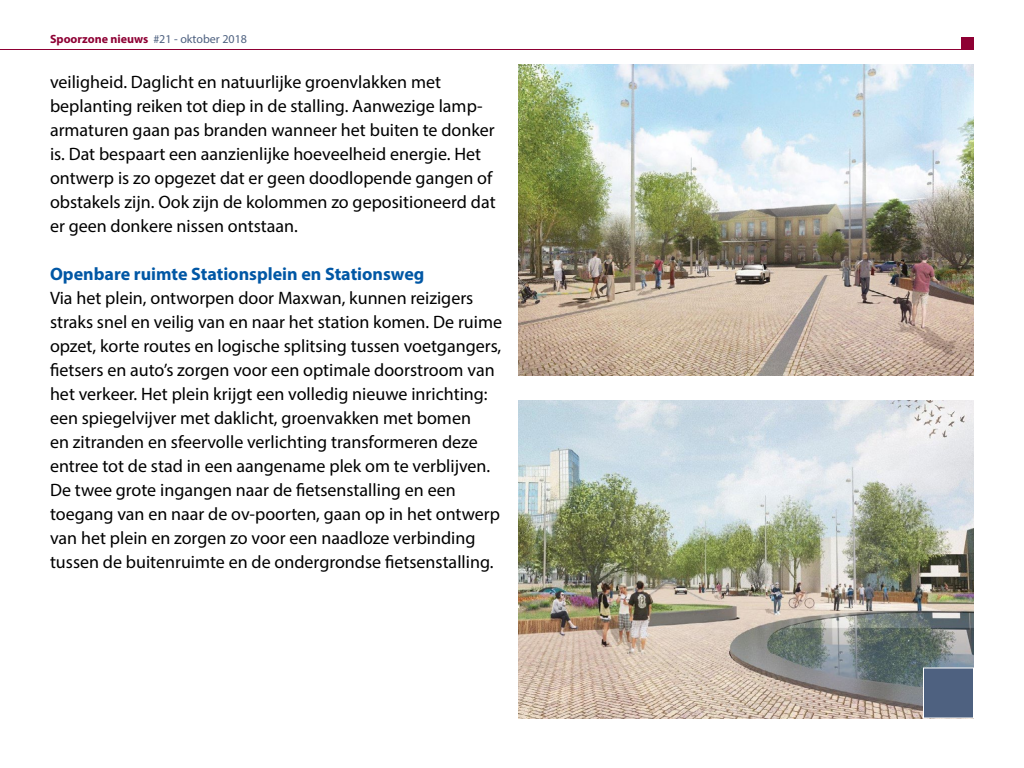
<style>
.page{position:relative;width:1024px;height:768px;background:#fff}
.page>*{position:absolute;margin:0;border:0;box-sizing:border-box;transform-origin:0 0}
.t1{font:18px/24px "Myriad Pro";color:#000}
.t2{font:700 18px "Myriad Pro";color:#0057a5}
.t3{font:700 12px "Myriad Pro";color:#8e0034}
.s1{font-weight:400;color:#4e6180}
</style>
<div class="page">
<hr style="left:0;top:49px;width:974px;height:1px;background:#8e0034">
<div style="left:962px;top:38px;width:12px;height:12px;background:#8e0034"></div>
<img style="left:518px;top:64px;width:456px;height:312px">
<img style="left:518px;top:400px;width:456px;height:318px">
<div style="left:923px;top:668px;width:51px;height:50px;background:#4e6180;border:1px solid #fff"></div>
<p class="t3" style="left:50px;top:31px;width:199px">Spoorzone nieuws <span class="s1">#21 - oktober 2018</span></p>
<p class="t1" style="left:50px;top:70px;width:447px">veiligheid. Daglicht en natuurlijke groenvlakken met beplanting reiken tot diep in de stalling. Aanwezige lamp&shy;armaturen gaan pas branden wanneer het buiten te donker is. Dat bespaart een aanzienlijke hoeveelheid energie. Het ontwerp is zo opgezet dat er geen doodlopende gangen of obstakels zijn. Ook zijn de kolommen zo gepositioneerd dat er geen donkere nissen ontstaan.</p>
<p class="t2" style="left:50px;top:262px;width:376px">Openbare ruimte Stationsplein en Stationsweg</p>
<p class="t1" style="left:50px;top:286px;width:454px">Via het plein, ontworpen door Maxwan, kunnen reizigers straks snel en veilig van en naar het station komen. De ruime opzet, korte routes en logische splitsing tussen voetgangers, fietsers en auto’s zorgen voor een optimale doorstroom van het verkeer. Het plein krijgt een volledig nieuwe inrichting: een spiegelvijver met daklicht, groenvakken met bomen<br>en zitranden en sfeervolle verlichting transformeren deze entree tot de stad in een aangename plek om te verblijven.<br>De twee grote ingangen naar de fietsenstalling en een toegang van en naar de ov-poorten, gaan op in het ontwerp van het plein en zorgen zo voor een naadloze verbinding tussen de buitenruimte en de ondergrondse fietsenstalling.</p>
</div>
